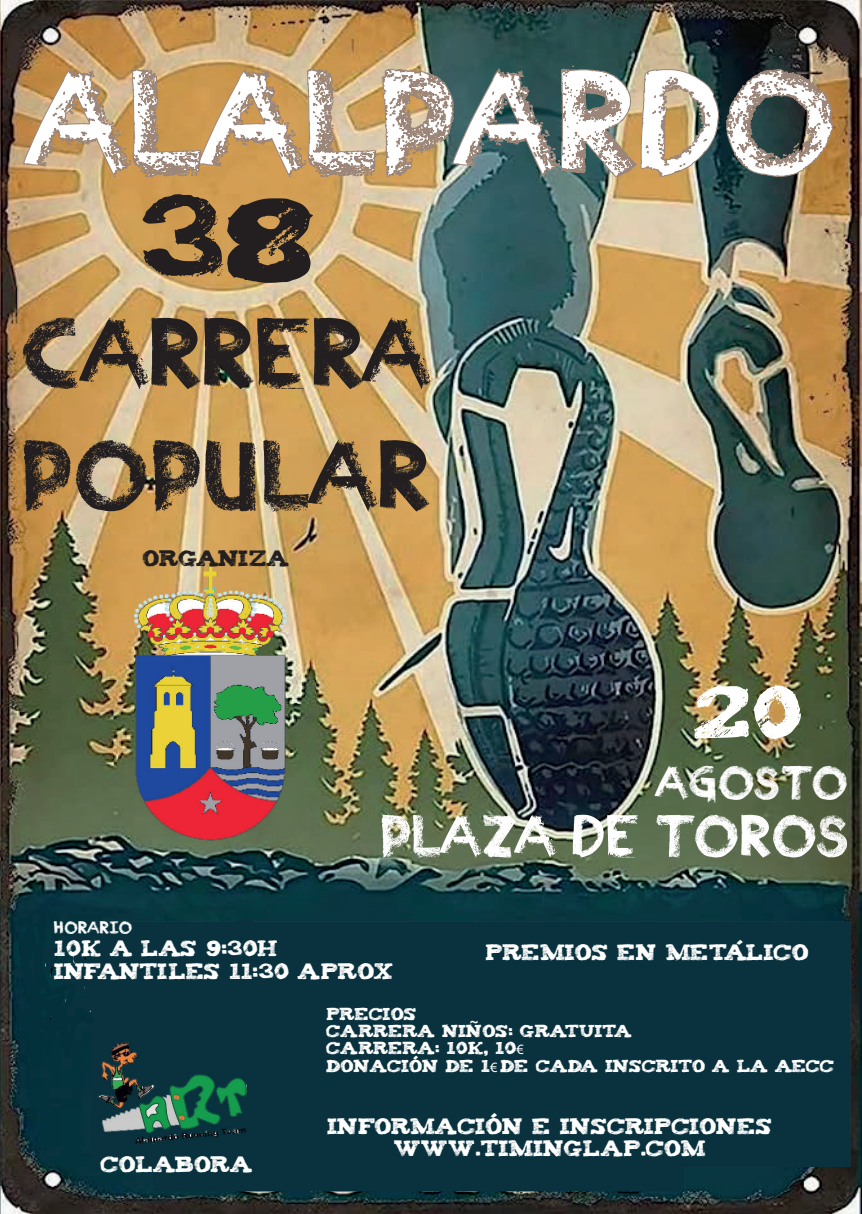
<style>
.page{position:relative;width:862px;height:1214px;background:#fff}
.page>*{position:absolute;margin:0;border:0;box-sizing:border-box;transform-origin:0 0}
.t1{font:152.8px "Charcoal";color:#fff}
.t2{font:102px/122.2px "Charcoal";color:#231f20}
.t3{font:102px "Tiza";color:#231f20}
.t4{font:61.2px "Charcoal";color:#fff}
.t5{font:61.2px "Tiza";color:#fff}
.t6{font:49px "Charcoal";color:#fff}
.t7{font:18.4px/22px "Tiza";color:#fff}
.t8{font:18.4px "Tiza";color:#231f20}
.t9{font:18.4px "Charcoal";color:#fff}
.t10{font:14.2px/17.2px "Tiza";color:#fff}
.s1{font-family:"Myriad Pro"}
</style>
<div class="page">
<img style="left:0;top:0;width:862px;height:1213px">
<div style="left:91px;top:921px;width:759px;height:245px;background:#09323e"></div>
<div style="left:153px;top:1151px;width:530px;height:40px;background:#09323e"></div>
<img style="left:23px;top:65px;width:696px;height:112px">
<svg style="left:726px;top:69px;width:107px;height:108px;background:#57574a"></svg>
<img style="left:106px;top:563px;width:210px;height:280px">
<img style="left:96px;top:1071px;width:150px;height:72px">
<div style="left:11px;top:914px;width:386px;height:157px;background:#09323e"></div>
<h1 class="t1" style="left:32px;top:34px;width:811px">ALALPARDO</h1>
<h2 class="t3" style="left:139px;top:156px;width:178px">38</h2>
<h2 class="t2" style="left:23px;top:292px;width:412px">CARRERA<br>POPULAR</h2>
<p class="t8" style="left:143px;top:544px;width:147px">ORGANIZA</p>
<h3 class="t5" style="left:692px;top:663px;width:112px">20</h3>
<h3 class="t6" style="left:657px;top:754px;width:194px">AGOSTO</h3>
<h3 class="t4" style="left:381px;top:800px;width:471px">PLAZA DE TOROS</h3>
<p class="t9" style="left:54px;top:917px;width:80px">HORARIO</p>
<p class="t7" style="left:54px;top:935px;width:341px">10K A LAS 9:30H<br>INFANTILES 11:30 APROX</p>
<p class="t10" style="left:326px;top:1003px;width:509px">PRECIOS<br>CARRERA NIÑOS: GRATUITA<br>CARRERA: 10K, 10<span class="s1">€<br></span>DONACIÓN DE 1<span class="s1">€</span> DE CADA INSCRITO A LA AECC</p>
<p class="t7" style="left:485px;top:939px;width:324px">PREMIOS EN METÁLICO</p>
<p class="t7" style="left:101px;top:1150px;width:153px">COLABORA</p>
<p class="t7" style="left:328px;top:1112px;width:446px;text-align:center">INFORMACIÓN E INSCRIPCIONES<br>WWW.TIMINGLAP.COM</p>
</div>
